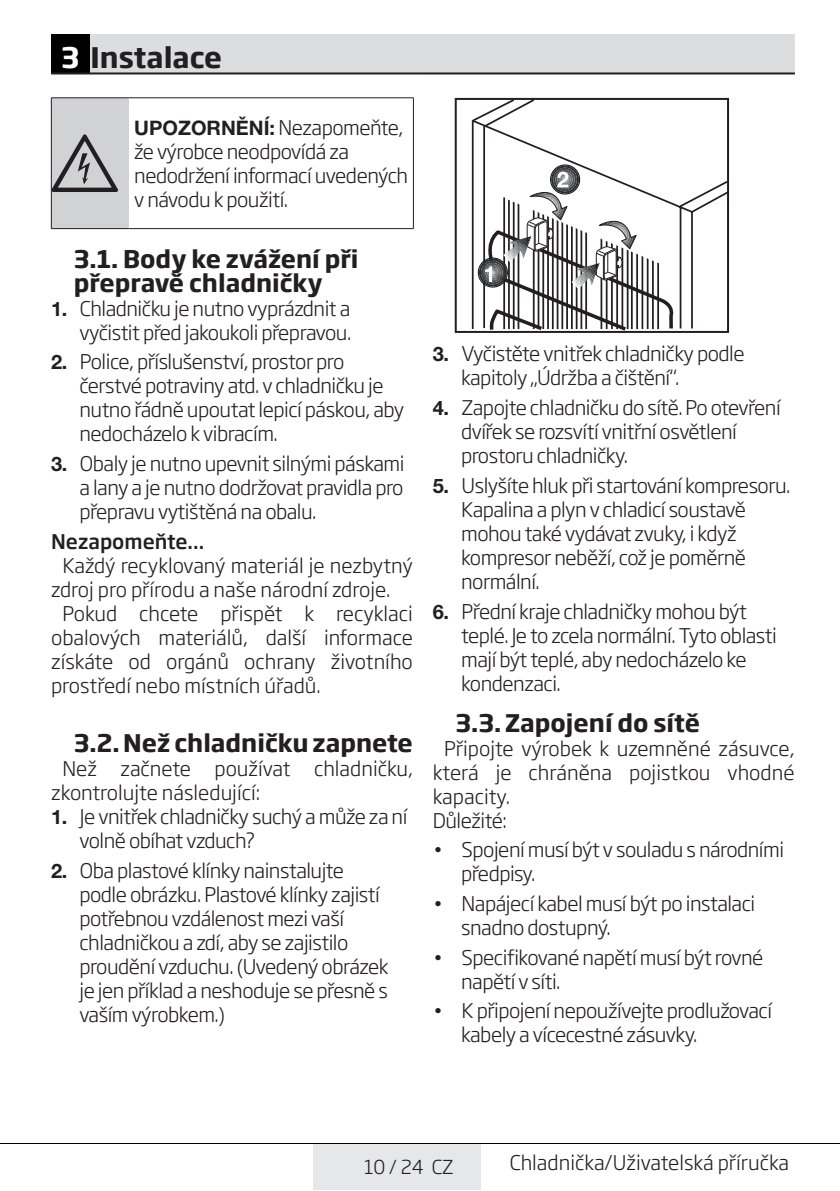
<style>
.page{position:relative;width:840px;height:1191px;background:#fff}
.page>*{position:absolute;margin:0;border:0;box-sizing:border-box;transform-origin:0 0}
.t1{font:72px "ZIWARNUN";color:#231f20}
.t2{font:700 28px "Soho Gothic Pro";color:#231f20}
.t3{font:700 24px/24px "Soho Gothic Pro";color:#231f20}
.t4{font:300 20px/24px "Soho Gothic Pro";letter-spacing:-.025em;color:#231f20}
.t5{font:300 20px/24px "Soho Gothic Pro";color:#231f20}
.t6{font:500 20px "Soho Gothic Pro";color:#231f20}
.t7{font:300 19px "Soho Gothic Pro";color:#231f20}
.s1{color:#fff}
.s2{font-family:"Helvetica Neue LT Pro";font-weight:700}
</style>
<div class="page">
<div style="left:313px;top:1144px;width:168px;height:45px;background:#e6e7e9"></div>
<hr style="left:0;top:1143px;width:839px;height:1px;background:#000">
<div style="left:51px;top:34px;width:40px;height:40px;background:#000"></div>
<div style="left:91px;top:34px;width:703px;height:40px;background:#dcdddf"></div>
<hr style="left:51px;top:72px;width:743px;height:2px;background:#231f20">
<svg style="left:674px;top:118px;width:56px;height:213px"></svg>
<svg style="left:471px;top:101px;width:193px;height:229px"></svg>
<div style="left:454px;top:98px;width:274px;height:235px;border:2px solid #231f20"></div>
<div style="left:51px;top:98px;width:78px;height:131px;background:#d1d2d4"></div>
<hr style="left:51px;top:98px;width:1px;height:130px;background:#231f20">
<hr style="left:413px;top:98px;width:1px;height:130px;background:#231f20">
<hr style="left:51px;top:97px;width:78px;height:1px;background:#231f20">
<hr style="left:129px;top:97px;width:284px;height:1px;background:#231f20">
<hr style="left:51px;top:228px;width:78px;height:1px;background:#231f20">
<hr style="left:129px;top:228px;width:284px;height:1px;background:#231f20">
<h2 class="t2" style="left:61px;top:35px;width:162px"><span class="s1">3</span> Instalace</h2>
<p class="t4" style="left:134px;top:114px;width:275px"><span class="s2">UPOZORNĚNÍ:</span> Nezapomeňte, že výrobce neodpovídá za nedodržení informací uvedených v návodu k použití.</p>
<p class="t3" style="left:74px;top:245px;width:286px">3.1. Body ke zvážení při přepravě chladničky</p>
<p class="t4" style="left:51px;top:295px;width:301px;text-align:right"><span class="s2">1.</span> Chladničku je nutno vyprázdnit a vyčistit před jakoukoli přepravou.</p>
<p class="t4" style="left:79px;top:349px;width:326px;text-indent:-28px"><span class="s2">2.</span> Police, příslušenství, prostor pro čerstvé potraviny atd. v chladničku je nutno řádně upoutat lepicí páskou, aby nedocházelo k vibracím.</p>
<p class="t4" style="left:79px;top:450px;width:326px;text-align:justify;text-indent:-28px"><span class="s2">3.</span> Obaly je nutno upevnit silnými páskami a lany a je nutno dodržovat pravidla pro přepravu vytištěná na obalu.</p>
<p class="t6" style="left:51px;top:525px;width:155px">Nezapomeňte...</p>
<p class="t5" style="left:62px;top:552px;width:352px">Každý recyklovaný materiál je nezbytný</p>
<p class="t5" style="left:51px;top:576px;width:341px">zdroj pro přírodu a naše národní zdroje.</p>
<p class="t5" style="left:62px;top:600px;width:352px">Pokud chcete přispět k recyklaci</p>
<p class="t5" style="left:51px;top:624px;width:363px">obalových materiálů, další informace</p>
<p class="t5" style="left:51px;top:648px;width:363px">získáte od orgánů ochrany životního</p>
<p class="t5" style="left:51px;top:672px;width:271px">prostředí nebo místních úřadů.</p>
<p class="t3" style="left:74px;top:729px;width:340px">3.2.Než chladničku zapnete</p>
<p class="t5" style="left:51px;top:755px;width:363px;text-indent:11px">Než začnete používat chladničku, zkontrolujte následující:</p>
<p class="t4" style="left:79px;top:803px;width:329px;text-indent:-28px"><span class="s2">1.</span> Je vnitřek chladničky suchý a může za ní volně obíhat vzduch?</p>
<p class="t4" style="left:79px;top:857px;width:310px;text-indent:-28px"><span class="s2">2.</span> Oba plastové klínky nainstalujte podle obrázku. Plastové klínky zajistí potřebnou vzdálenost mezi vaší chladničkou a zdí, aby se zajistilo proudění vzduchu. (Uvedený obrázek je jen příklad a neshoduje se přesně s vaším výrobkem.)</p>
<h1 class="t1" style="left:52px;top:125px;width:71px">B</h1>
<p class="t4" style="left:461px;top:341px;width:285px;text-indent:-28px"><span class="s2">3.</span> Vyčistěte vnitřek chladničky podle kapitoly „Údržba a čištění“.</p>
<p class="t4" style="left:461px;top:394px;width:321px;text-indent:-28px"><span class="s2">4.</span> Zapojte chladničku do sítě. Po otevření dvířek se rozsvítí vnitřní osvětlení prostoru chladničky.</p>
<p class="t4" style="left:461px;top:472px;width:331px;text-indent:-28px"><span class="s2">5.</span> Uslyšíte hluk při startování kompresoru.<br>Kapalina a plyn v chladicí soustavě mohou také vydávat zvuky, i když kompresor neběží, což je poměrně normální.</p>
<p class="t4" style="left:461px;top:598px;width:317px;text-indent:-28px"><span class="s2">6.</span> Přední kraje chladničky mohou být teplé. Je to zcela normální. Tyto oblasti mají být teplé, aby nedocházelo ke kondenzaci.</p>
<p class="t3" style="left:455px;top:709px;width:246px">3.3.Zapojení do sítě</p>
<p class="t5" style="left:432px;top:735px;width:363px;text-indent:11px">Připojte výrobek k uzemněné zásuvce, která je chráněna pojistkou vhodné kapacity.<br>Důležité:</p>
<p class="t4" style="left:461px;top:836px;width:324px;text-indent:-28px">• Spojení musí být v souladu s národními předpisy.</p>
<p class="t4" style="left:461px;top:890px;width:295px;text-indent:-28px">• Napájecí kabel musí být po instalaci snadno dostupný.</p>
<p class="t4" style="left:461px;top:944px;width:303px;text-indent:-28px">• Specifikované napětí musí být rovné napětí v síti.</p>
<p class="t4" style="left:461px;top:997px;width:312px;text-indent:-28px">• K připojení nepoužívejte prodlužovací kabely a vícecestné zásuvky.</p>
<p class="t7" style="left:364px;top:1152px;width:91px">10 / 24 CZ</p>
<p class="t5" style="left:509px;top:1149px;width:281px">Chladnička/Uživatelská příručka</p>
</div>
